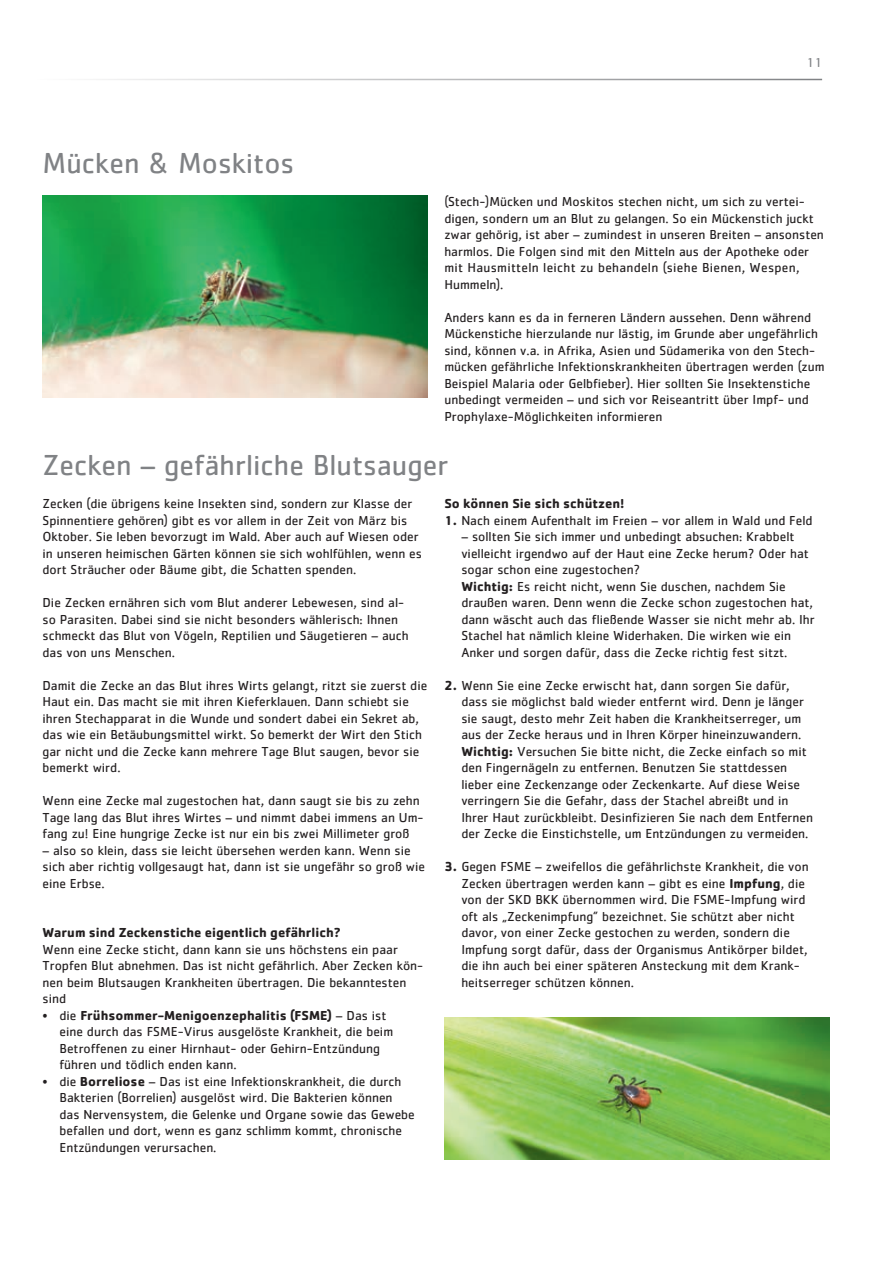
<style>
.page{position:relative;width:893px;height:1263px;background:#fff}
.page>*{position:absolute;margin:0;border:0;box-sizing:border-box;transform-origin:0 0}
.H_2{font:30px "Cachet";color:#808285}
.Fließtext{font:13.5px/16.5px "Cachet";color:#231f20}
.H_3{font:700 13.5px "Cachet";color:#231f20}
.t1{font:13.5px "Cachet";color:#808285}
.s1{font-weight:700}
</style>
<div class="page">
<img style="left:43px;top:196px;width:384px;height:201px">
<img style="left:444px;top:1018px;width:385px;height:141px">
<hr style="left:37px;top:79px;width:785px;height:1px;background:#808285">
<p class="H_2" style="left:43px;top:145px;width:253px">Mücken &amp; Moskitos</p>
<p class="t1" style="left:806px;top:55px;width:17px">11</p>
<p class="Fließtext" style="left:444px;top:193px;width:381px">(Stech-)Mücken und Moskitos stechen nicht, um sich zu vertei&shy;digen, sondern um an Blut zu gelangen. So ein Mückenstich juckt zwar gehörig, ist aber – zumindest in unseren Breiten – ansonsten harmlos. Die Folgen sind mit den Mitteln aus der Apotheke oder mit Hausmitteln leicht zu behandeln (siehe Bienen, Wespen, Hummeln).</p>
<p class="Fließtext" style="left:444px;top:308px;width:382px">Anders kann es da in ferneren Ländern aussehen. Denn während Mückenstiche hierzulande nur lästig, im Grunde aber ungefährlich sind, können v.a. in Afrika, Asien und Südamerika von den Stech&shy;mücken gefährliche Infektionskrankheiten übertragen werden (zum Beispiel Malaria oder Gelbfieber). Hier sollten Sie Insektenstiche unbedingt vermeiden – und sich vor Reiseantritt über Impf- und Prophylaxe-Möglichkeiten informieren</p>
<p class="H_2" style="left:43px;top:447px;width:407px">Zecken – gefährliche Blutsauger</p>
<p class="Fließtext" style="left:43px;top:495px;width:381px">Zecken (die übrigens keine Insekten sind, sondern zur Klasse der Spinnentiere gehören) gibt es vor allem in der Zeit von März bis Oktober. Sie leben bevorzugt im Wald. Aber auch auf Wiesen oder in unseren heimischen Gärten können sie sich wohlfühlen, wenn es dort Sträucher oder Bäume gibt, die Schatten spenden.</p>
<p class="Fließtext" style="left:43px;top:594px;width:368px">Die Zecken ernähren sich vom Blut anderer Lebewesen, sind al&shy;so Parasiten. Dabei sind sie nicht besonders wählerisch: Ihnen schmeckt das Blut von Vögeln, Reptilien und Säugetieren – auch das von uns Menschen.</p>
<p class="Fließtext" style="left:43px;top:677px;width:386px">Damit die Zecke an das Blut ihres Wirts gelangt, ritzt sie zuerst die Haut ein. Das macht sie mit ihren Kieferklauen. Dann schiebt sie ihren Stechapparat in die Wunde und sondert dabei ein Sekret ab, das wie ein Betäubungsmittel wirkt. So bemerkt der Wirt den Stich gar nicht und die Zecke kann mehrere Tage Blut saugen, bevor sie bemerkt wird.</p>
<p class="Fließtext" style="left:43px;top:792px;width:383px">Wenn eine Zecke mal zugestochen hat, dann saugt sie bis zu zehn<br>Tage lang das Blut ihres Wirtes – und nimmt dabei immens an Um&shy;fang zu! Eine hungrige Zecke ist nur ein bis zwei Millimeter groß</p>
<p class="Fließtext" style="left:43px;top:842px;width:384px">– also so klein, dass sie leicht übersehen werden kann. Wenn sie sich aber richtig vollgesaugt hat, dann ist sie ungefähr so groß wie eine Erbse.</p>
<p class="H_3" style="left:43px;top:924px;width:300px">Warum sind Zeckenstiche eigentlich gefährlich?</p>
<p class="Fließtext" style="left:43px;top:941px;width:382px">Wenn eine Zecke sticht, dann kann sie uns höchstens ein paar Tropfen Blut abnehmen. Das ist nicht gefährlich. Aber Zecken kön&shy;nen beim Blutsaugen Krankheiten übertragen. Die bekanntesten sind</p>
<p class="Fließtext" style="left:60px;top:1007px;width:335px;text-indent:-17px">• die <span class="s1">Frühsommer-Menigoenzephalitis (FSME)</span> – Das ist eine durch das FSME-Virus ausgelöste Krankheit, die beim Betroffenen zu einer Hirnhaut- oder Gehirn-Entzündung führen und tödlich enden kann.</p>
<p class="Fließtext" style="left:60px;top:1073px;width:357px;text-indent:-17px">• die <span class="s1">Borreliose</span> – Das ist eine Infektionskrankheit, die durch Bakterien (Borrelien) ausgelöst wird. Die Bakterien können das Nervensystem, die Gelenke und Organe sowie das Gewebe befallen und dort, wenn es ganz schlimm kommt, chronische Entzündungen verursachen.</p>
<p class="H_3" style="left:444px;top:495px;width:182px">So können Sie sich schützen!</p>
<p class="Fließtext" style="left:444px;top:512px;width:370px"><span class="s1">1.</span> Nach einem Aufenthalt im Freien – vor allem in Wald und Feld</p>
<p class="Fließtext" style="left:461px;top:528px;width:349px">– sollten Sie sich immer und unbedingt absuchen: Krabbelt vielleicht irgendwo auf der Haut eine Zecke herum? Oder hat sogar schon eine zugestochen?</p>
<p class="Fließtext" style="left:461px;top:578px;width:355px"><span class="s1">Wichtig:</span> Es reicht nicht, wenn Sie duschen, nachdem Sie draußen waren. Denn wenn die Zecke schon zugestochen hat, dann wäscht auch das fließende Wasser sie nicht mehr ab. Ihr Stachel hat nämlich kleine Widerhaken. Die wirken wie ein Anker und sorgen dafür, dass die Zecke richtig fest sitzt.</p>
<p class="Fließtext" style="left:461px;top:677px;width:344px;text-indent:-17px"><span class="s1">2.</span> Wenn Sie eine Zecke erwischt hat, dann sorgen Sie dafür, dass sie möglichst bald wieder entfernt wird. Denn je länger sie saugt, desto mehr Zeit haben die Krankheitserreger, um aus der Zecke heraus und in Ihren Körper hineinzuwandern.</p>
<p class="Fließtext" style="left:461px;top:743px;width:353px"><span class="s1">Wichtig:</span> Versuchen Sie bitte nicht, die Zecke einfach so mit den Fingernägeln zu entfernen. Benutzen Sie stattdessen lieber eine Zeckenzange oder Zeckenkarte. Auf diese Weise verringern Sie die Gefahr, dass der Stachel abreißt und in Ihrer Haut zurückbleibt. Desinfizieren Sie nach dem Entfernen der Zecke die Einstichstelle, um Entzündungen zu vermeiden.</p>
<p class="Fließtext" style="left:461px;top:858px;width:349px;text-indent:-17px"><span class="s1">3.</span> Gegen FSME – zweifellos die gefährlichste Krankheit, die von Zecken übertragen werden kann – gibt es eine <span class="s1">Impfung</span>, die von der SKD BKK übernommen wird. Die FSME-Impfung wird oft als „Zeckenimpfung” bezeichnet. Sie schützt aber nicht davor, von einer Zecke gestochen zu werden, sondern die Impfung sorgt dafür, dass der Organismus Antikörper bildet, die ihn auch bei einer späteren Ansteckung mit dem Krank&shy;heitserreger schützen können.</p>
</div>
